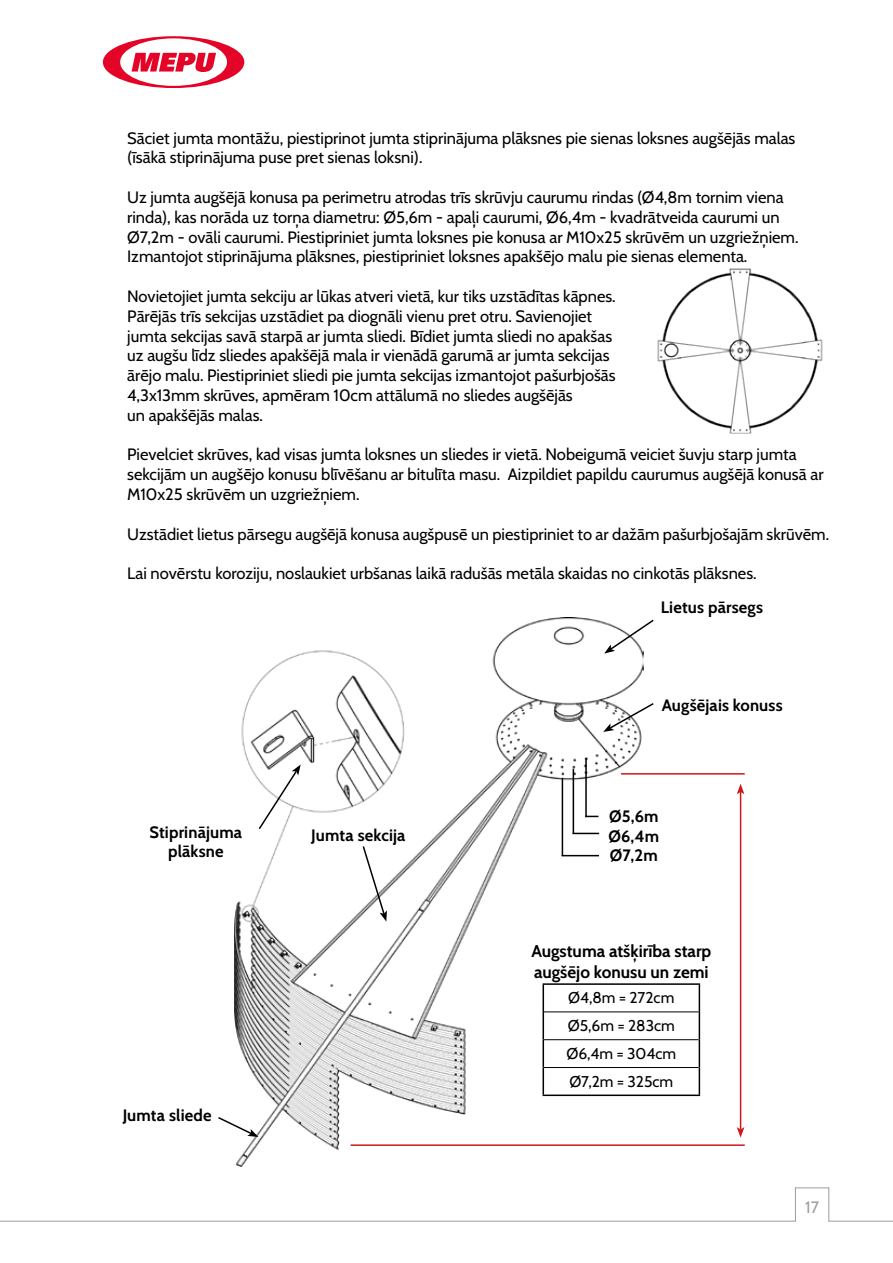
<style>
.page{position:relative;width:893px;height:1263px;background:#fff}
.page>*{position:absolute;margin:0;border:0;box-sizing:border-box;transform-origin:0 0}
.t1{font:700 16.95px/20.4px "Cabin";color:#000}
.t2{font:16.5px/19.8px "Cabin";color:#000}
.t3{font:700 16.5px/19.8px "Cabin";letter-spacing:.01em;color:#000;text-align:center}
.t4{font:16.5px "Cabin";color:#9d9d9c}
.t5{font:15.6px/27.8px "Cabin";color:#000}
</style>
<div class="page">
<svg style="left:103px;top:36px;width:141px;height:52px"></svg>
<hr style="left:0;top:1221px;width:796px;height:1px;background:#9d9d9c">
<hr style="left:795px;top:1187px;width:1px;height:34px;background:#9d9d9c">
<hr style="left:828px;top:1187px;width:1px;height:34px;background:#9d9d9c">
<hr style="left:795px;top:1187px;width:34px;height:1px;background:#9d9d9c">
<hr style="left:828px;top:1221px;width:65px;height:1px;background:#9d9d9c">
<img style="left:235px;top:617px;width:408px;height:550px">
<img style="left:657px;top:268px;width:166px;height:166px">
<hr style="left:543px;top:983px;width:157px;height:2px;background:#000">
<svg style="left:543px;top:985px;width:1px;height:109px"></svg>
<svg style="left:699px;top:985px;width:1px;height:109px"></svg>
<hr style="left:543px;top:1094px;width:157px;height:2px;background:#000">
<hr style="left:544px;top:1011px;width:155px;height:1px;background:#000">
<hr style="left:544px;top:1039px;width:155px;height:1px;background:#000">
<hr style="left:544px;top:1067px;width:155px;height:1px;background:#000">
<svg style="left:257px;top:764px;width:44px;height:67px"></svg>
<svg style="left:218px;top:1115px;width:40px;height:22px"></svg>
<svg style="left:603px;top:702px;width:51px;height:30px"></svg>
<svg style="left:604px;top:618px;width:50px;height:35px"></svg>
<svg style="left:361px;top:844px;width:26px;height:77px"></svg>
<hr style="left:740px;top:792px;width:1px;height:337px;background:#cd1719">
<svg style="left:737px;top:784px;width:7px;height:10px"></svg>
<svg style="left:737px;top:1127px;width:7px;height:10px"></svg>
<hr style="left:351px;top:1144px;width:394px;height:2px;background:#cd1719">
<hr style="left:621px;top:773px;width:124px;height:1px;background:#cd1719">
<hr style="left:585px;top:758px;width:2px;height:59px;background:#000">
<hr style="left:573px;top:769px;width:1px;height:65px;background:#000">
<hr style="left:562px;top:778px;width:1px;height:78px;background:#000">
<svg style="left:585px;top:816px;width:13px;height:1px"></svg>
<svg style="left:574px;top:833px;width:25px;height:1px"></svg>
<hr style="left:562px;top:855px;width:37px;height:1px;background:#000">
<p class="t2" style="left:127px;top:127px;width:670px">Sāciet jumta montāžu, piestiprinot jumta stiprinājuma plāksnes pie sienas loksnes augšējās malas (īsākā stiprinājuma puse pret sienas loksni).</p>
<p class="t2" style="left:127px;top:186px;width:673px">Uz jumta augšējā konusa pa perimetru atrodas trīs skrūvju caurumu rindas (Ø4,8m tornim viena rinda), kas norāda uz torņa diametru: Ø5,6m - apaļi caurumi, Ø6,4m - kvadrātveida caurumi un Ø7,2m - ovāli caurumi. Piestipriniet jumta loksnes pie konusa ar M10x25 skrūvēm un uzgriežņiem.<br>Izmantojot stiprinājuma plāksnes, piestipriniet loksnes apakšējo malu pie sienas elementa.</p>
<p class="t2" style="left:127px;top:285px;width:490px">Novietojiet jumta sekciju ar lūkas atveri vietā, kur tiks uzstādītas kāpnes.<br>Pārējās trīs sekcijas uzstādiet pa diognāli vienu pret otru. Savienojiet jumta sekcijas savā starpā ar jumta sliedi. Bīdiet jumta sliedi no apakšas uz augšu līdz sliedes apakšējā mala ir vienādā garumā ar jumta sekcijas ārējo malu. Piestipriniet sliedi pie jumta sekcijas izmantojot pašurbjošās 4,3x13mm skrūves, apmēram 10cm attālumā no sliedes augšējās<br>un apakšējās malas.</p>
<p class="t2" style="left:127px;top:444px;width:698px">Pievelciet skrūves, kad visas jumta loksnes un sliedes ir vietā. Nobeigumā veiciet šuvju starp jumta sekcijām un augšējo konusu blīvēšanu ar bitulīta masu. Aizpildiet papildu caurumus augšējā konusā ar<br>M10x25 skrūvēm un uzgriežņiem.</p>
<p class="t2" style="left:127px;top:523px;width:703px">Uzstādiet lietus pārsegu augšējā konusa augšpusē un piestipriniet to ar dažām pašurbjošajām skrūvēm.</p>
<p class="t2" style="left:127px;top:562px;width:631px">Lai novērstu koroziju, noslaukiet urbšanas laikā radušās metāla skaidas no cinkotās plāksnes.</p>
<p class="t3" style="left:661px;top:596px;width:104px">Lietus pārsegs</p>
<p class="t3" style="left:150px;top:821px;width:94px">Stiprinājuma plāksne</p>
<p class="t3" style="left:311px;top:824px;width:96px">Jumta sekcija</p>
<p class="t3" style="left:123px;top:1104px;width:90px">Jumta sliede</p>
<p class="t3" style="left:662px;top:694px;width:122px">Augšējais konuss</p>
<p class="t3" style="left:608px;top:805px;width:52px;text-align:justify">Ø5,6m Ø6,4m Ø7,2m</p>
<p class="t1" style="left:531px;top:940px;width:182px">Augstuma atšķirība starp augšējo konusu un zemi</p>
<p class="t5" style="left:566px;top:983px;width:111px">Ø4,8m = 272cm<br>Ø5,6m = 283cm<br>Ø6,4m = 304cm<br>Ø7,2m = 325cm</p>
<p class="t4" style="left:805px;top:1194px;width:15px">17</p>
</div>
